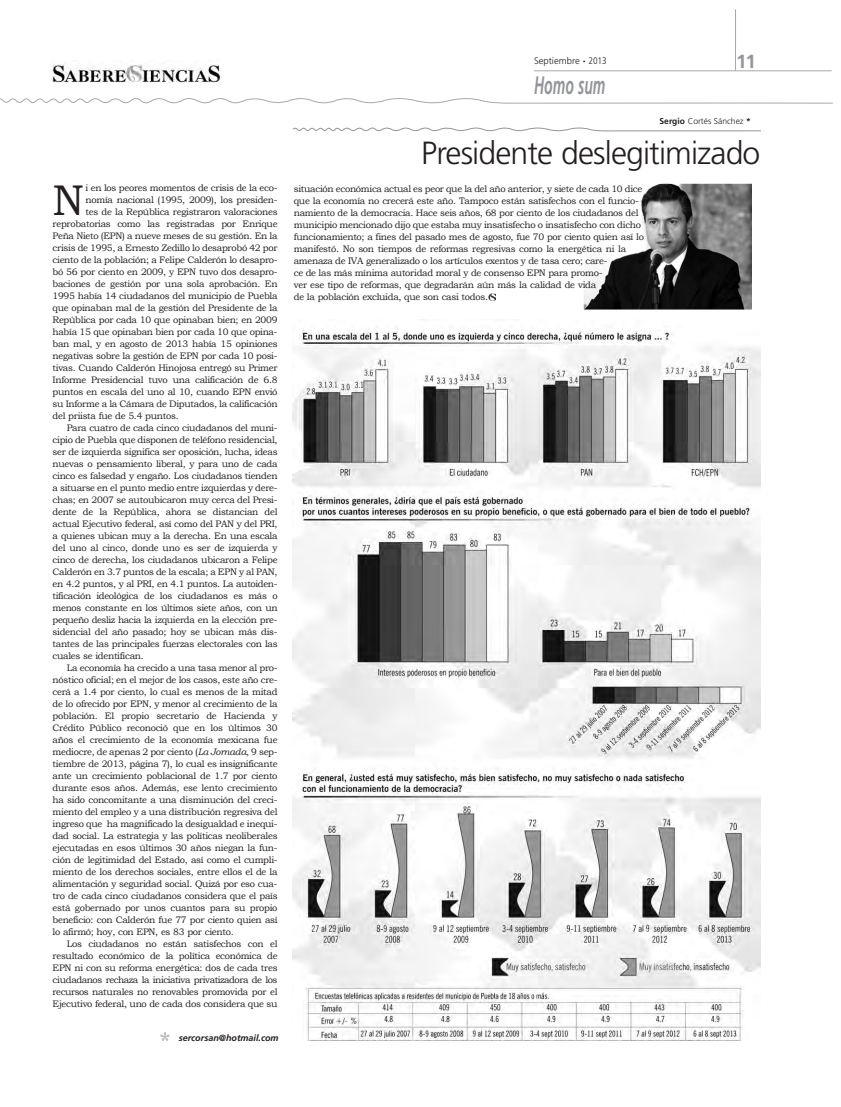
<style>
.page{position:relative;width:841px;height:1107px;background:#fff}
.page>*{position:absolute;margin:0;border:0;box-sizing:border-box;transform-origin:0 0}
.t1{font:42.9px "Bookman Old Style";color:#231f20}
.t2{font:300 32px "Frutiger";letter-spacing:-.03em;color:#231f20}
.t3{font:italic 700 25.2px "Frutiger";color:#939598;scale:.56 1}
.t4{font:700 19px "Frutiger";color:#939598}
.t5{font:300 9.5px "Frutiger";color:#231f20}
.t6{font:9.4px/12px "Bookman Old Style";letter-spacing:-.03em;color:#231f20}
.t7{font:9.4px "Bookman Old Style";letter-spacing:-.05em;color:#231f20}
.t8{font:italic 700 9px "Frutiger";color:#231f20}
.t9{font:300 8.5px "Frutiger";color:#231f20}
.s1{font-style:italic}
.s2{font-weight:900}
.s3{font-stretch:condensed}
.s4{font-weight:700}
</style>
<div class="page">
<img style="left:583px;top:184px;width:168px;height:125px">
<hr style="left:734px;top:9px;width:1px;height:62px;background:#a8a9ad">
<hr style="left:533px;top:70px;width:298px;height:1px;background:#a8a9ad">
<svg style="left:0;top:98px;width:833px;height:6px"></svg>
<img style="left:52px;top:60px;width:170px;height:23px">
<svg style="left:160px;top:1032px;width:9px;height:9px"></svg>
<svg style="left:292px;top:127px;width:468px;height:5px"></svg>
<img style="left:292px;top:326px;width:468px;height:715px">
<svg style="left:488px;top:293px;width:7px;height:7px"></svg>
<h1 class="t1" style="left:53px;top:176px;width:33px">N</h1>
<p class="t6" style="left:86px;top:182px;width:193px">i en los peores momentos de crisis de la eco-</p>
<p class="t6" style="left:86px;top:194px;width:193px">nomía nacional (1995, 2009), los presiden-</p>
<p class="t6" style="left:86px;top:206px;width:193px">tes de la República registraron valoraciones</p>
<p class="t6" style="left:53px;top:218px;width:226px">reprobatorias como las registradas por Enrique</p>
<p class="t6" style="left:53px;top:230px;width:226px">Peña Nieto (EPN) a nueve meses de su gestión. En la</p>
<p class="t6" style="left:53px;top:242px;width:226px">crisis de 1995, a Ernesto Zedillo lo desaprobó 42 por</p>
<p class="t6" style="left:53px;top:254px;width:226px">ciento de la población; a Felipe Calderón lo desapro-</p>
<p class="t6" style="left:53px;top:266px;width:226px">bó 56 por ciento en 2009, y EPN tuvo dos desapro-</p>
<p class="t6" style="left:53px;top:278px;width:226px">baciones de gestión por una sola aprobación. En</p>
<p class="t6" style="left:53px;top:290px;width:226px">1995 había 14 ciudadanos del municipio de Puebla</p>
<p class="t6" style="left:53px;top:302px;width:226px">que opinaban mal de la gestión del Presidente de la</p>
<p class="t6" style="left:53px;top:314px;width:226px">República por cada 10 que opinaban bien; en 2009</p>
<p class="t6" style="left:53px;top:326px;width:226px">había 15 que opinaban bien por cada 10 que opina-</p>
<p class="t6" style="left:53px;top:338px;width:226px">ban mal, y en agosto de 2013 había 15 opiniones</p>
<p class="t6" style="left:53px;top:350px;width:226px">negativas sobre la gestión de EPN por cada 10 posi-</p>
<p class="t6" style="left:53px;top:362px;width:226px">tivas. Cuando Calderón Hinojosa entregó su Primer</p>
<p class="t6" style="left:53px;top:374px;width:226px">Informe Presidencial tuvo una calificación de 6.8</p>
<p class="t6" style="left:53px;top:386px;width:226px">puntos en escala del uno al 10, cuando EPN envió</p>
<p class="t6" style="left:53px;top:398px;width:226px">su Informe a la Cámara de Diputados, la calificación</p>
<p class="t6" style="left:53px;top:410px;width:127px">del priista fue de 5.4 puntos.</p>
<p class="t6" style="left:67px;top:422px;width:212px">Para cuatro de cada cinco ciudadanos del muni-</p>
<p class="t6" style="left:53px;top:434px;width:226px">cipio de Puebla que disponen de teléfono residencial,</p>
<p class="t6" style="left:53px;top:446px;width:226px">ser de izquierda significa ser oposición, lucha, ideas</p>
<p class="t6" style="left:53px;top:458px;width:226px">nuevas o pensamiento liberal, y para uno de cada</p>
<p class="t6" style="left:53px;top:470px;width:226px">cinco es falsedad y engaño. Los ciudadanos tienden</p>
<p class="t6" style="left:53px;top:482px;width:226px">a situarse en el punto medio entre izquierdas y dere-</p>
<p class="t6" style="left:53px;top:494px;width:226px">chas; en 2007 se autoubicaron muy cerca del Presi-</p>
<p class="t6" style="left:53px;top:506px;width:226px">dente de la República, ahora se distancian del</p>
<p class="t6" style="left:53px;top:518px;width:226px">actual Ejecutivo federal, así como del PAN y del PRI,</p>
<p class="t6" style="left:53px;top:530px;width:226px">a quienes ubican muy a la derecha. En una escala</p>
<p class="t6" style="left:53px;top:542px;width:226px">del uno al cinco, donde uno es ser de izquierda y</p>
<p class="t6" style="left:53px;top:554px;width:226px">cinco de derecha, los ciudadanos ubicaron a Felipe</p>
<p class="t6" style="left:53px;top:566px;width:226px">Calderón en 3.7 puntos de la escala; a EPN y al PAN,</p>
<p class="t6" style="left:53px;top:578px;width:226px">en 4.2 puntos, y al PRI, en 4.1 puntos. La autoiden-</p>
<p class="t6" style="left:53px;top:590px;width:226px">tificación ideológica de los ciudadanos es más o</p>
<p class="t6" style="left:53px;top:602px;width:226px">menos constante en los últimos siete años, con un</p>
<p class="t6" style="left:53px;top:614px;width:226px">pequeño desliz hacia la izquierda en la elección pre-</p>
<p class="t6" style="left:53px;top:626px;width:226px">sidencial del año pasado; hoy se ubican más dis-</p>
<p class="t6" style="left:53px;top:638px;width:226px">tantes de las principales fuerzas electorales con las</p>
<p class="t6" style="left:53px;top:650px;width:93px">cuales se identifican.</p>
<p class="t6" style="left:67px;top:662px;width:212px">La economía ha crecido a una tasa menor al pro-</p>
<p class="t6" style="left:53px;top:674px;width:226px">nóstico oficial; en el mejor de los casos, este año cre-</p>
<p class="t6" style="left:53px;top:686px;width:226px">cerá a 1.4 por ciento, lo cual es menos de la mitad</p>
<p class="t6" style="left:53px;top:698px;width:226px">de lo ofrecido por EPN, y menor al crecimiento de la</p>
<p class="t6" style="left:53px;top:710px;width:226px">población. El propio secretario de Hacienda y</p>
<p class="t6" style="left:53px;top:722px;width:226px">Crédito Público reconoció que en los últimos 30</p>
<p class="t6" style="left:53px;top:734px;width:226px">años el crecimiento de la economía mexicana fue</p>
<p class="t6" style="left:53px;top:746px;width:226px">mediocre, de apenas 2 por ciento (<span class="s1">La Jornada</span>, 9 sep-</p>
<p class="t6" style="left:53px;top:758px;width:226px">tiembre de 2013, página 7), lo cual es insignificante</p>
<p class="t6" style="left:53px;top:770px;width:226px">ante un crecimiento poblacional de 1.7 por ciento</p>
<p class="t6" style="left:53px;top:782px;width:226px">durante esos años. Además, ese lento crecimiento</p>
<p class="t6" style="left:53px;top:794px;width:226px">ha sido concomitante a una disminución del creci-</p>
<p class="t6" style="left:53px;top:806px;width:226px">miento del empleo y a una distribución regresiva del</p>
<p class="t6" style="left:53px;top:818px;width:226px">ingreso que ha magnificado la desigualdad e inequi-</p>
<p class="t6" style="left:53px;top:830px;width:226px">dad social. La estrategia y las políticas neoliberales</p>
<p class="t6" style="left:53px;top:842px;width:226px">ejecutadas en esos últimos 30 años niegan la fun-</p>
<p class="t6" style="left:53px;top:854px;width:226px">ción de legitimidad del Estado, así como el cumpli-</p>
<p class="t6" style="left:53px;top:866px;width:226px">miento de los derechos sociales, entre ellos el de la</p>
<p class="t6" style="left:53px;top:878px;width:226px">alimentación y seguridad social. Quizá por eso cua-</p>
<p class="t6" style="left:53px;top:890px;width:226px">tro de cada cinco ciudadanos considera que el país</p>
<p class="t6" style="left:53px;top:902px;width:226px">está gobernado por unos cuantos para su propio</p>
<p class="t6" style="left:53px;top:914px;width:226px">beneficio: con Calderón fue 77 por ciento quien así</p>
<p class="t6" style="left:53px;top:926px;width:182px">lo afirmó; hoy, con EPN, es 83 por ciento.</p>
<p class="t6" style="left:67px;top:938px;width:212px">Los ciudadanos no están satisfechos con el</p>
<p class="t6" style="left:53px;top:950px;width:226px">resultado económico de la política económica de</p>
<p class="t6" style="left:53px;top:962px;width:226px">EPN ni con su reforma energética: dos de cada tres</p>
<p class="t7" style="left:53px;top:975px;width:226px">ciudadanos rechaza la iniciativa privatizadora de los</p>
<p class="t6" style="left:53px;top:986px;width:226px">recursos naturales no renovables promovida por el</p>
<p class="t6" style="left:53px;top:998px;width:226px">Ejecutivo federal, uno de cada dos considera que su</p>
<p class="t8" style="left:179px;top:1034px;width:101px">sercorsan@hotmail.com</p>
<p class="t5" style="left:533px;top:57px;width:74px">Septiembre <span class="s2">·</span> <span class="s3">2013</span></p>
<h3 class="t4" style="left:735px;top:54px;width:22px">11</h3>
<h3 class="t3" style="left:534px;top:75px;width:129px">Homo sum</h3>
<p class="t9" style="left:659px;top:118px;width:93px"><span class="s4">Sergio</span> Cortés Sánchez <span class="s4">*</span></p>
<h2 class="t2" style="left:421px;top:140px;width:340px">Presidente deslegitimizado</h2>
<p class="t6" style="left:293px;top:183px;width:351px">situación económica actual es peor que la del año anterior, y siete de cada 10 dice que la economía no crecerá este año. Tampoco están satisfechos con el funcio&shy;namiento de la democracia. Hace seis años, 68 por ciento de los ciudadanos del municipio mencionado dijo que estaba muy insatisfecho o insatisfecho con dicho funcionamiento; a fines del pasado mes de agosto, fue 70 por ciento quien así lo manifestó. No son tiempos de reformas regresivas como la energética ni la amenaza de IVA generalizado o los artículos exentos y de tasa cero; care-<br>ce de las más mínima autoridad moral y de consenso EPN para promo-<br>ver ese tipo de reformas, que degradarán aún más la calidad de vida<br>de la población excluida, que son casi todos.</p>
</div>
